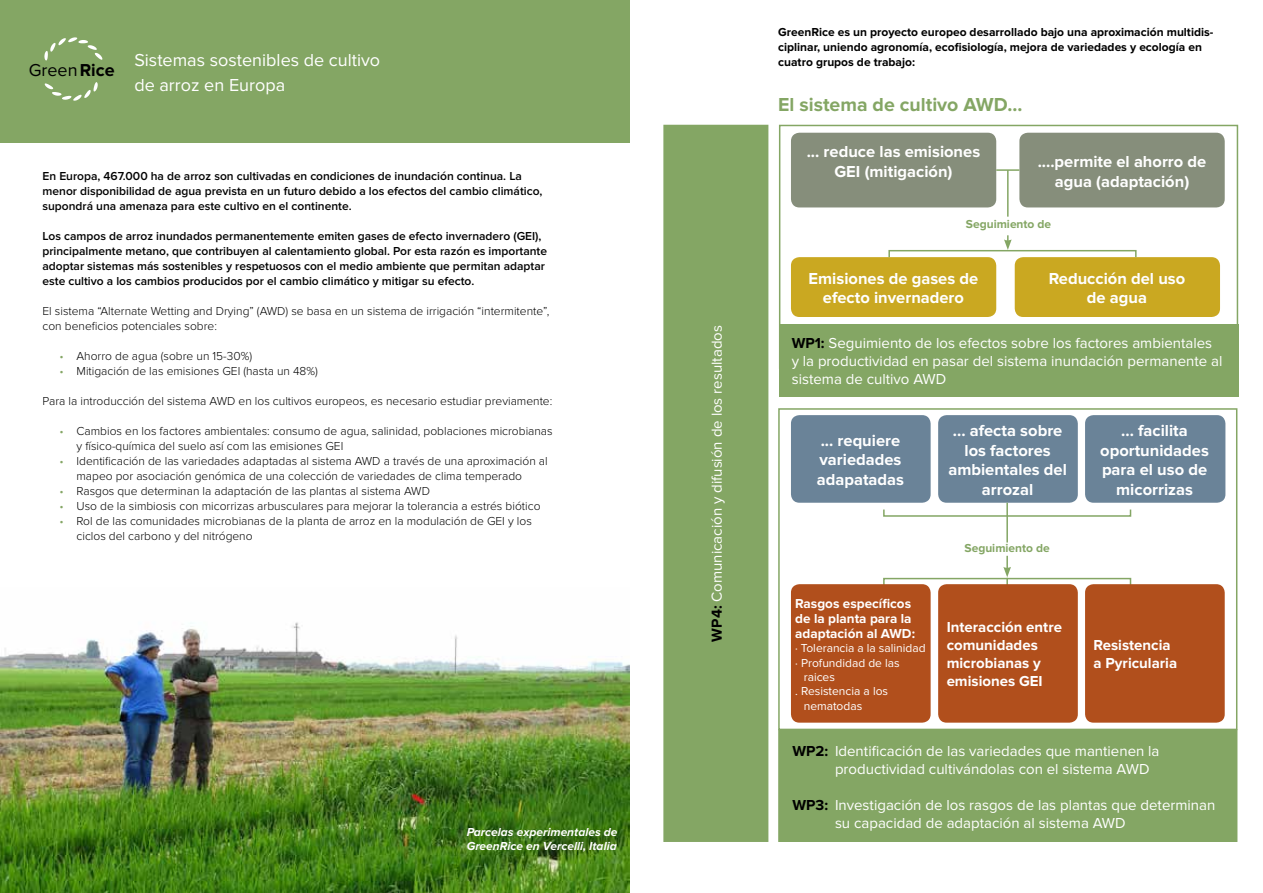
<style>
.page{position:relative;width:1263px;height:893px;background:#fff}
.page>*{position:absolute;margin:0;border:0;box-sizing:border-box;transform-origin:0 0}
.t1{font:700 19.5px "Proxima Nova";color:#84a664}
.t2{font:18px/25.2px "Proxima Nova";color:#fff}
.t3{font:17.85px "Proxima Nova";color:#000}
.t4{font:700 16.5px/19.8px "Proxima Nova";color:#fff;text-align:center}
.t5{font:15px/18px "Proxima Nova";color:#fff}
.t6{font:700 15px/18px "Proxima Nova";color:#fff}
.t7{font:700 13.5px/15px "Proxima Nova";color:#fff}
.t8{font:300 12px/15px "Proxima Nova";color:#000}
.t9{font:600 12px/15px "Proxima Nova";color:#000}
.t10{font:700 12px/15px "Proxima Nova";color:#000}
.t11{font:12px "Proxima Nova";color:#fff}
.t12{font:italic 700 12px/14.4px "Proxima Nova";color:#fff}
.t13{font:700 12px "Proxima Nova";color:#84a664}
.s1{font-weight:700}
.s2{color:#84a664}
.s3{font-weight:700;color:#000}
</style>
<div class="page">
<div style="left:664px;top:125px;width:104px;height:716px;background:#84a664"></div>
<div style="left:663px;top:125px;width:105px;height:717px;border:2px solid #84a664"></div>
<div style="left:779px;top:125px;width:459px;height:244px;border:2px solid #84a664"></div>
<div style="left:779px;top:324px;width:459px;height:72px;background:#84a664"></div>
<div style="left:779px;top:730px;width:458px;height:111px;background:#84a664"></div>
<div style="left:778px;top:729px;width:459px;height:113px;border:2px solid #84a664"></div>
<div style="left:778px;top:408px;width:459px;height:322px;border:2px solid #84a664"></div>
<div style="left:791px;top:133px;width:205px;height:74px;background:#868e7b;border-radius:9px"></div>
<div style="left:791px;top:257px;width:205px;height:60px;background:#caa821;border-radius:9px"></div>
<div style="left:1015px;top:257px;width:205px;height:60px;background:#caa821;border-radius:9px"></div>
<div style="left:1019px;top:133px;width:206px;height:74px;background:#868e7b;border-radius:9px"></div>
<div style="left:791px;top:415px;width:140px;height:88px;background:#6a8398;border-radius:9px"></div>
<div style="left:1085px;top:415px;width:140px;height:88px;background:#6a8398;border-radius:9px"></div>
<div style="left:938px;top:415px;width:140px;height:88px;background:#6a8398;border-radius:9px"></div>
<div style="left:0;top:0;width:629px;height:142px;background:#84a664"></div>
<img style="left:0;top:622px;width:629px;height:271px">
<svg style="left:44px;top:37px;width:58px;height:64px"></svg>
<div style="left:888px;top:250px;width:248px;height:8px;border:2px solid #84a664"></div>
<div style="left:883px;top:578px;width:248px;height:8px;border:2px solid #84a664"></div>
<div style="left:883px;top:509px;width:248px;height:8px;border:2px solid #84a664"></div>
<svg style="left:1004px;top:235px;width:8px;height:15px"></svg>
<hr style="left:996px;top:169px;width:23px;height:2px;background:#84a664">
<hr style="left:1007px;top:170px;width:1px;height:47px;background:#84a664">
<hr style="left:1006px;top:503px;width:2px;height:39px;background:#84a664">
<svg style="left:1003px;top:556px;width:8px;height:28px"></svg>
<div style="left:938px;top:584px;width:140px;height:139px;background:#b14f1c;border-radius:9px"></div>
<div style="left:791px;top:584px;width:140px;height:139px;background:#b14f1c;border-radius:9px"></div>
<div style="left:1085px;top:584px;width:140px;height:139px;background:#b14f1c;border-radius:9px"></div>
<h3 class="t3" style="left:29px;top:60px;width:87px">Green<span class="s1">Rice</span></h3>
<h2 class="t2" style="left:134px;top:47px;width:247px">Sistemas sostenibles de cultivo de arroz en Europa</h2>
<p class="t9" style="left:43px;top:168px;width:501px">En Europa, 467.000 ha de arroz son cultivadas en condiciones de inundación continua. La menor disponibilidad de agua prevista en un futuro debido a los efectos del cambio climático, supondrá una amenaza para este cultivo en el continente.</p>
<p class="t9" style="left:43px;top:228px;width:506px">Los campos de arroz inundados permanentemente emiten gases de efecto invernadero (GEI), principalmente metano, que contribuyen al calentamiento global. Por esta razón es importante adoptar sistemas más sostenibles y respetuosos con el medio ambiente que permitan adaptar este cultivo a los cambios producidos por el cambio climático y mitigar su efecto.</p>
<p class="t8" style="left:43px;top:303px;width:508px">El sistema “Alternate Wetting and Drying” (AWD) se basa en un sistema de irrigación “intermitente”, con beneficios potenciales sobre:</p>
<p class="t8" style="left:60px;top:348px;width:194px"><span class="s2">•</span> Ahorro de agua (sobre un 15-30%)</p>
<p class="t8" style="left:60px;top:363px;width:260px"><span class="s2">•</span> Mitigación de las emisiones GEI (hasta un 48%)</p>
<p class="t8" style="left:43px;top:393px;width:511px">Para la introducción del sistema AWD en los cultivos europeos, es necesario estudiar previamente:</p>
<p class="t8" style="left:77px;top:423px;width:478px;text-indent:-17px"><span class="s2">•</span> Cambios en los factores ambientales: consumo de agua, salinidad, poblaciones microbianas y físico-química del suelo así com las emisiones GEI</p>
<p class="t8" style="left:77px;top:453px;width:473px;text-indent:-17px"><span class="s2">•</span> Identificación de las variedades adaptadas al sistema AWD a través de una aproximación al mapeo por asociación genómica de una colección de variedades de clima temperado</p>
<p class="t8" style="left:60px;top:483px;width:372px"><span class="s2">•</span> Rasgos que determinan la adaptación de las plantas al sistema AWD</p>
<p class="t8" style="left:60px;top:498px;width:482px"><span class="s2">•</span> Uso de la simbiosis con micorrizas arbusculares para mejorar la tolerancia a estrés biótico</p>
<p class="t8" style="left:77px;top:513px;width:457px;text-indent:-17px"><span class="s2">•</span> Rol de las comunidades microbianas de la planta de arroz en la modulación de GEI y los ciclos del carbono y del nitrógeno</p>
<p class="t12" style="left:467px;top:825px;width:152px">Parcelas experimentales de<br>GreenRice en Vercelli, Italia</p>
<p class="t5" style="left:708px;top:641px;width:318px;rotate:-90deg"><span class="s3">WP4:</span> Comunicación y difusión de los resultados</p>
<p class="t10" style="left:778px;top:25px;width:437px">GreenRice es un proyecto europeo desarrollado bajo una aproximación multidis&shy;ciplinar, uniendo agronomía, ecofisiología, mejora de variedades y ecología en cuatro grupos de trabajo:</p>
<h1 class="t1" style="left:778px;top:93px;width:246px">El sistema de cultivo AWD...</h1>
<h3 class="t4" style="left:807px;top:142px;width:175px">... reduce las emisiones<br>GEI (mitigación)</h3>
<h3 class="t4" style="left:1038px;top:152px;width:170px">....permite el ahorro de agua (adaptación)</h3>
<p class="t13" style="left:966px;top:218px;width:87px">Seguimiento de</p>
<h3 class="t4" style="left:809px;top:269px;width:171px">Emisiones de gases de efecto invernadero</h3>
<h3 class="t4" style="left:1049px;top:269px;width:138px">Reducción del uso de agua</h3>
<p class="t5" style="left:792px;top:335px;width:432px"><span class="s3">WP1:</span> Seguimiento de los efectos sobre los factores ambientales y la productividad en pasar del sistema inundación permanente al sistema de cultivo AWD</p>
<h3 class="t4" style="left:817px;top:431px;width:89px;text-align:left">... requiere variedades adapatadas</h3>
<h3 class="t4" style="left:1100px;top:421px;width:110px">... facilita oportunidades para el uso de micorrizas</h3>
<h3 class="t4" style="left:948px;top:421px;width:120px">... afecta sobre los factores ambientales del arrozal</h3>
<p class="t7" style="left:795px;top:596px;width:121px">Rasgos específicos de la planta para la adaptación al AWD:</p>
<p class="t11" style="left:795px;top:641px;width:132px">· Tolerancia a la salinidad</p>
<p class="t11" style="left:795px;top:656px;width:106px">· Profundidad de las</p>
<p class="t11" style="left:804px;top:670px;width:33px">raices</p>
<p class="t11" style="left:795px;top:684px;width:94px">. Resistencia a los</p>
<p class="t11" style="left:804px;top:699px;width:60px">nematodas</p>
<p class="t13" style="left:964px;top:541px;width:87px">Seguimiento de</p>
<p class="t6" style="left:947px;top:619px;width:117px">Interacción entre comunidades microbianas y emisiones GEI</p>
<p class="t6" style="left:1093px;top:637px;width:85px">Resistencia a Pyricularia</p>
<p class="t5" style="left:835px;top:742px;width:326px;text-indent:-43px"><span class="s3">WP2:</span> Identificación de las variedades que mantienen la productividad cultivándolas con el sistema AWD</p>
<p class="t5" style="left:835px;top:796px;width:382px;text-indent:-43px"><span class="s3">WP3:</span> Investigación de los rasgos de las plantas que determinan su capacidad de adaptación al sistema AWD</p>
</div>
